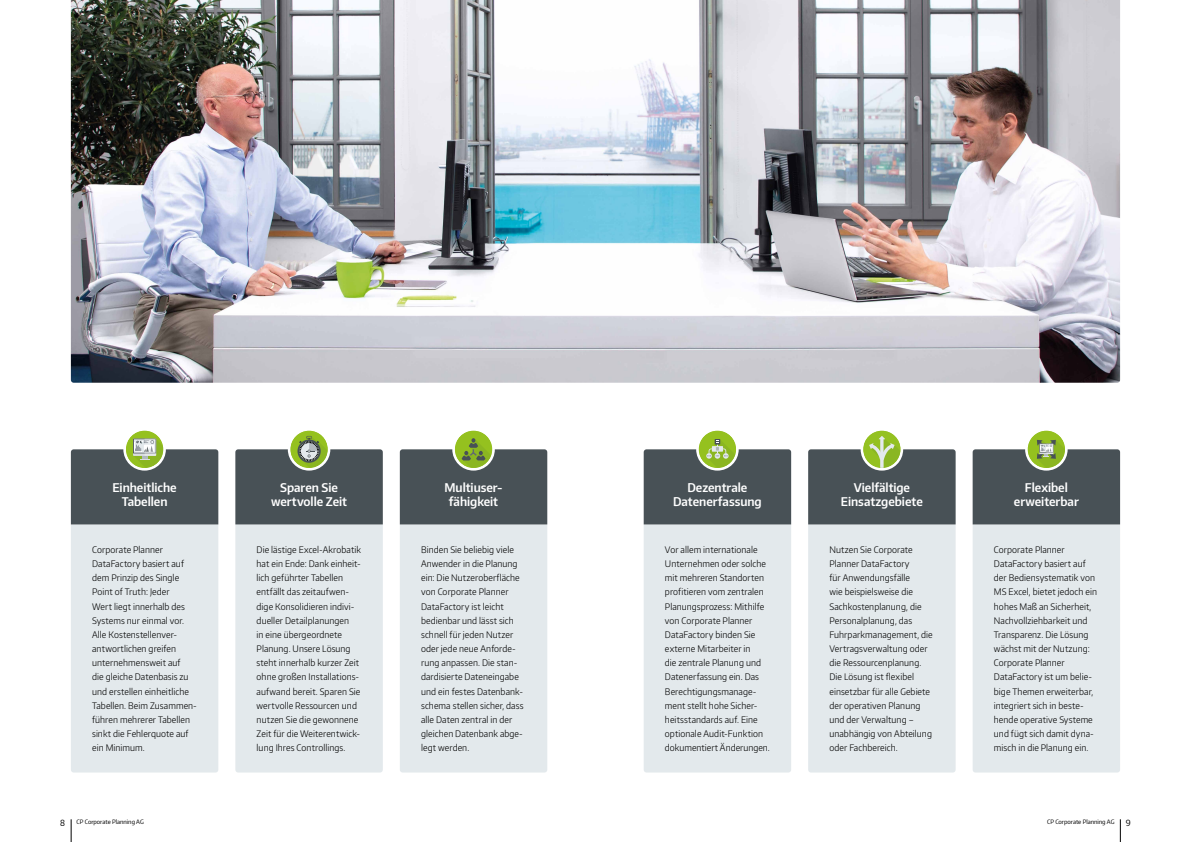
<style>
.page{position:relative;width:1191px;height:842px;background:#fff}
.page>*{position:absolute;margin:0;border:0;box-sizing:border-box;transform-origin:0 0}
.t1{font:700 12px/14.2px "Encode CP Semi";color:#fff;text-align:center}
.t2{font:9px/14.2px "Encode CP Light";letter-spacing:.01em;color:#000}
.t3{font:8.5px "Encode CP Regular";color:#000}
.t4{font:6px "Encode CP Regular";color:#000}
</style>
<div class="page">
<svg style="left:71px;top:819px;width:1px;height:23px"></svg>
<svg style="left:1120px;top:819px;width:1px;height:23px"></svg>
<img style="left:71px;top:0;width:1049px;height:383px">
<svg style="left:71px;top:431px;width:147px;height:341px;background:#c3c9cb"></svg>
<svg style="left:860px;top:428px;width:43px;height:43px"></svg>
<div style="left:863px;top:431px;width:37px;height:37px;background:#94c121;border-radius:50%"></div>
<svg style="left:808px;top:435px;width:147px;height:337px;background:#c2c9ca"></svg>
<svg style="left:972px;top:431px;width:148px;height:341px;background:#c3cacb"></svg>
<svg style="left:400px;top:431px;width:147px;height:341px;background:#c2c9c9"></svg>
<svg style="left:696px;top:428px;width:42px;height:43px"></svg>
<div style="left:699px;top:431px;width:37px;height:37px;background:#95c11f;border-radius:50%"></div>
<svg style="left:643px;top:439px;width:148px;height:333px;background:#c2c9ca"></svg>
<svg style="left:288px;top:428px;width:42px;height:43px"></svg>
<div style="left:290px;top:431px;width:38px;height:37px;background:#95c11f;border-radius:50%"></div>
<svg style="left:235px;top:436px;width:148px;height:336px;background:#c2c9ca"></svg>
<h1 class="t1" style="left:113px;top:480px;width:66px">Einheitliche<br>Tabellen</h1>
<h1 class="t1" style="left:271px;top:480px;width:78px">Sparen Sie wertvolle Zeit</h1>
<h1 class="t1" style="left:444px;top:480px;width:60px">Multiuser&shy;fähigkeit</h1>
<p class="t2" style="left:92px;top:542px;width:106px">Corporate Planner<br>DataFactory basiert auf dem Prinzip des Single<br>Point of Truth: Jeder<br>Wert liegt innerhalb des<br>Systems nur einmal vor.<br>Alle Kostenstellenver&shy;antwortlichen greifen unternehmensweit auf<br>die gleiche Datenbasis zu und erstellen einheitliche<br>Tabellen. Beim Zusammen&shy;führen mehrerer Tabellen sinkt die Fehlerquote auf ein Minimum.</p>
<p class="t2" style="left:257px;top:542px;width:106px">Die lästige Excel-Akrobatik hat ein Ende: Dank einheit&shy;lich geführter Tabellen entfällt das zeitaufwen&shy;dige Konsolidieren indivi&shy;dueller Detailplanungen<br>in eine übergeordnete<br>Planung. Unsere Lösung steht innerhalb kurzer Zeit ohne großen Installations&shy;aufwand bereit. Sparen Sie wertvolle Ressourcen und nutzen Sie die gewonnene<br>Zeit für die Weiterentwick&shy;lung Ihres Controllings.</p>
<p class="t2" style="left:421px;top:542px;width:104px">Binden Sie beliebig viele<br>Anwender in die Planung ein: Die Nutzeroberfläche von Corporate Planner<br>DataFactory ist leicht bedienbar und lässt sich schnell für jeden Nutzer oder jede neue Anforde&shy;rung anpassen. Die stan&shy;dardisierte Dateneingabe und ein festes Datenbank&shy;schema stellen sicher, dass alle Daten zentral in der gleichen Datenbank abge&shy;legt werden.</p>
<h1 class="t1" style="left:673px;top:480px;width:90px">Dezentrale<br>Datenerfassung</h1>
<h1 class="t1" style="left:841px;top:480px;width:83px">Vielfältige<br>Einsatzgebiete</h1>
<h1 class="t1" style="left:1014px;top:480px;width:66px">Flexibel erweiterbar</h1>
<p class="t2" style="left:665px;top:542px;width:106px">Vor allem internationale<br>Unternehmen oder solche mit mehreren Standorten profitieren vom zentralen<br>Planungsprozess: Mithilfe von Corporate Planner<br>DataFactory binden Sie externe Mitarbeiter in<br>die zentrale Planung und<br>Datenerfassung ein. Das<br>Berechtigungsmanage&shy;ment stellt hohe Sicher&shy;heitsstandards auf. Eine optionale Audit-Funktion dokumentiert Änderungen.</p>
<p class="t2" style="left:829px;top:542px;width:105px">Nutzen Sie Corporate<br>Planner DataFactory<br>für Anwendungsfälle<br>wie beispielsweise die<br>Sachkostenplanung, die<br>Personalplanung, das<br>Fuhrparkmanagement, die<br>Vertragsverwaltung oder die Ressourcenplanung.<br>Die Lösung ist flexibel einsetzbar für alle Gebiete der operativen Planung und der Verwaltung – unabhängig von Abteilung oder Fachbereich.</p>
<p class="t2" style="left:994px;top:542px;width:105px">Corporate Planner<br>DataFactory basiert auf der Bediensystematik von<br>MS Excel, bietet jedoch ein hohes Maß an Sicherheit,<br>Nachvollziehbarkeit und<br>Transparenz. Die Lösung wächst mit der Nutzung:<br>Corporate Planner<br>DataFactory ist um belie&shy;bige Themen erweiterbar, integriert sich in beste&shy;hende operative Systeme und fügt sich damit dyna&shy;misch in die Planung ein.</p>
<p class="t3" style="left:60px;top:817px;width:6px">8</p>
<p class="t4" style="left:77px;top:818px;width:69px">CP Corporate Planning AG</p>
<p class="t4" style="left:1047px;top:818px;width:69px">CP Corporate Planning AG</p>
<p class="t3" style="left:1125px;top:817px;width:6px">9</p>
</div>
